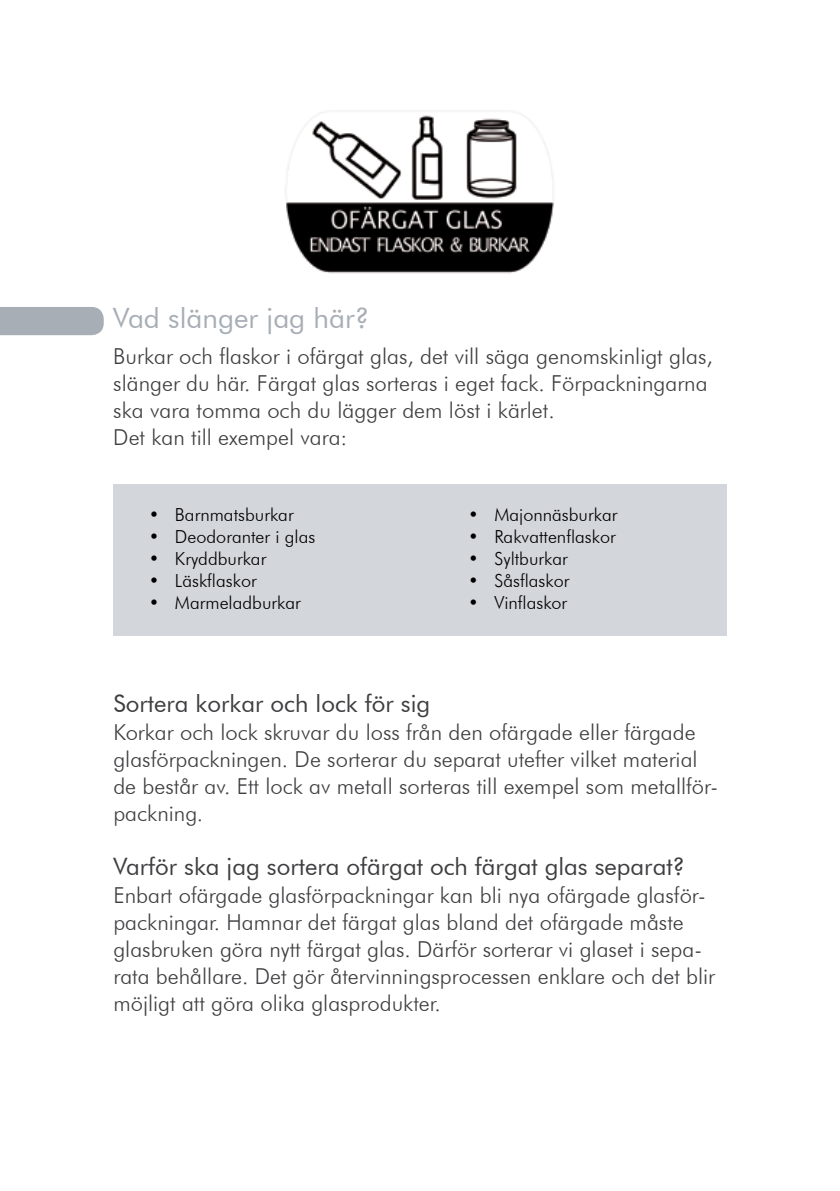
<style>
.page{position:relative;width:840px;height:1191px;background:#fff}
.page>*{position:absolute;margin:0;border:0;box-sizing:border-box;transform-origin:0 0}
.t1{font:28px "Futura BT";color:#a7aeb5}
.t2{font:24px "Futura BT";color:#3e3d40}
.t3{font:300 22px/27px "Futura BT";color:#3e3d40}
.t4{font:300 18px "Futura BT";color:#000}
</style>
<div class="page">
<div style="left:113px;top:484px;width:613px;height:151px;background:#d3d6da"></div>
<div style="left:0;top:307px;width:104px;height:28px;background:#a7aeb5"></div>
<img style="left:285px;top:112px;width:269px;height:162px">
<p class="t1" style="left:113px;top:301px;width:257px">Vad slänger jag här?</p>
<p class="t3" style="left:113px;top:343px;width:600px">Burkar och flaskor i ofärgat glas, det vill säga genomskinligt glas, slänger du här. Färgat glas sorteras i eget fack. Förpackningarna ska vara tomma och du lägger dem löst i kärlet.<br>Det kan till exempel vara:</p>
<p class="t4" style="left:149px;top:503px;width:146px">• Barnmatsburkar</p>
<p class="t4" style="left:149px;top:525px;width:168px">• Deodoranter i glas</p>
<p class="t4" style="left:149px;top:547px;width:119px">• Kryddburkar</p>
<p class="t4" style="left:149px;top:569px;width:109px">• Läskflaskor</p>
<p class="t4" style="left:149px;top:591px;width:153px">• Marmeladburkar</p>
<p class="t4" style="left:468px;top:503px;width:151px">• Majonnäsburkar</p>
<p class="t4" style="left:468px;top:525px;width:149px">• Rakvattenflaskor</p>
<p class="t4" style="left:468px;top:547px;width:101px">• Syltburkar</p>
<p class="t4" style="left:468px;top:569px;width:103px">• Såsflaskor</p>
<p class="t4" style="left:468px;top:591px;width:100px">• Vinflaskor</p>
<p class="t2" style="left:113px;top:688px;width:318px">Sortera korkar och lock för sig</p>
<p class="t3" style="left:113px;top:718px;width:605px">Korkar och lock skruvar du loss från den ofärgade eller färgade glasförpackningen. De sorterar du separat utefter vilket material de består av. Ett lock av metall sorteras till exempel som metallför&shy;packning.</p>
<p class="t2" style="left:113px;top:851px;width:573px">Varför ska jag sortera ofärgat och färgat glas separat?</p>
<p class="t3" style="left:113px;top:881px;width:603px">Enbart ofärgade glasförpackningar kan bli nya ofärgade glasför&shy;packningar. Hamnar det färgat glas bland det ofärgade måste glasbruken göra nytt färgat glas. Därför sorterar vi glaset i sepa&shy;rata behållare. Det gör återvinningsprocessen enklare och det blir möjligt att göra olika glasprodukter.</p>
</div>
